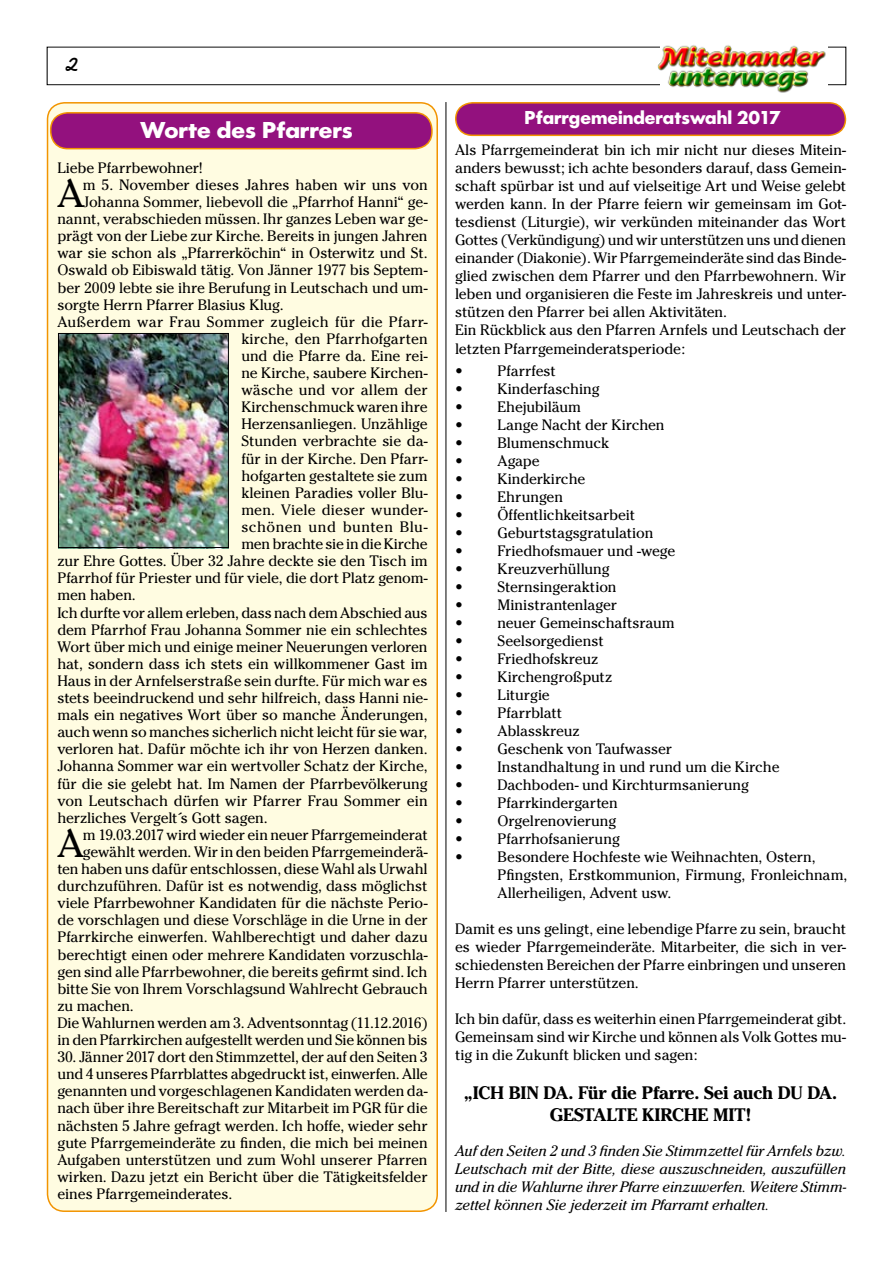
<style>
.page{position:relative;width:893px;height:1263px;background:#fff}
.page>*{position:absolute;margin:0;border:0;box-sizing:border-box;transform-origin:0 0}
.t1{font:39.3px "Cheltenham";color:#000}
.t2{font:700 24.3px "Swing";color:#000;scale:1.1 1}
.t3{font:700 24px "Futura No 2 D";color:#fff}
.t4{font:700 19.5px "Futura No 2 D";color:#fff;scale:.96 1}
.t5{font:700 18px/21.6px "Cheltenham";letter-spacing:-.01em;color:#000;text-align:center}
.t6{font:15px/18px "Cheltenham";letter-spacing:-.005em;color:#000;text-align:justify}
.t7{font:italic 15px/18px "Cheltenham";letter-spacing:-.01em;color:#000;text-align:justify}
.t8{font:15px "Cheltenham";letter-spacing:.015em;color:#000}
.t9{font:15px "Cheltenham";letter-spacing:-.025em;color:#000}
.t10{font:15px "Cheltenham";letter-spacing:.025em;color:#000}
</style>
<div class="page">
<div style="left:48px;top:103px;width:389px;height:1108px;background:#fffce1;border-radius:17px"></div>
<div style="left:47px;top:102px;width:391px;height:1110px;border:2px solid #f29400;border-radius:17px"></div>
<img style="left:646px;top:45px;width:184px;height:48px">
<div style="left:51px;top:113px;width:381px;height:36px;background:#93117e;border-radius:17px"></div>
<div style="left:50px;top:112px;width:383px;height:37px;border:2px solid #f29400;border-radius:17px"></div>
<hr style="left:446px;top:102px;width:1px;height:1110px;background:#000">
<svg style="left:455px;top:102px;width:392px;height:35px;background:#a02778"></svg>
<img style="left:58px;top:335px;width:170px;height:214px">
<div style="left:58px;top:333px;width:171px;height:215px;border:1px solid #000"></div>
<h2 class="t2" style="left:66px;top:48px;width:13px">2</h2>
<h3 class="t3" style="left:141px;top:116px;width:214px">Worte des Pfarrers</h3>
<p class="t6" style="left:57px;top:159px;width:147px">Liebe Pfarrbewohner!</p>
<h1 class="t1" style="left:57px;top:170px;width:27px">A</h1>
<p class="t6" style="left:83px;top:176px;width:346px">m 5. November dieses Jahres haben wir uns von</p>
<p class="t6" style="left:83px;top:193px;width:346px">Johanna Sommer, liebevoll die „Pfarrhof Hanni“ ge-</p>
<p class="t6" style="left:57px;top:210px;width:372px">nannt, verabschieden müssen. Ihr ganzes Leben war ge-</p>
<p class="t6" style="left:57px;top:227px;width:372px">prägt von der Liebe zur Kirche. Bereits in jungen Jahren</p>
<p class="t6" style="left:57px;top:244px;width:372px">war sie schon als „Pfarrerköchin“ in Osterwitz und St.</p>
<p class="t6" style="left:57px;top:261px;width:372px">Oswald ob Eibiswald tätig. Von Jänner 1977 bis Septem-</p>
<p class="t6" style="left:57px;top:278px;width:372px">ber 2009 lebte sie ihre Berufung in Leutschach und um-</p>
<p class="t6" style="left:57px;top:296px;width:228px">sorgte Herrn Pfarrer Blasius Klug.</p>
<p class="t8" style="left:57px;top:313px;width:372px">Außerdem war Frau Sommer zugleich für die Pfarr-</p>
<p class="t6" style="left:241px;top:330px;width:188px">kirche, den Pfarrhofgarten</p>
<p class="t6" style="left:241px;top:347px;width:188px">und die Pfarre da. Eine rei-</p>
<p class="t6" style="left:241px;top:364px;width:188px">ne Kirche, saubere Kirchen-</p>
<p class="t6" style="left:241px;top:381px;width:188px">wäsche und vor allem der</p>
<p class="t6" style="left:241px;top:398px;width:188px">Kirchenschmuck waren ihre</p>
<p class="t6" style="left:241px;top:415px;width:188px">Herzensanliegen. Unzählige</p>
<p class="t6" style="left:241px;top:432px;width:188px">Stunden verbrachte sie da-</p>
<p class="t6" style="left:241px;top:449px;width:188px">für in der Kirche. Den Pfarr-</p>
<p class="t6" style="left:241px;top:467px;width:188px">hofgarten gestaltete sie zum</p>
<p class="t6" style="left:241px;top:484px;width:188px">kleinen Paradies voller Blu-</p>
<p class="t6" style="left:241px;top:501px;width:188px">men. Viele dieser wunder-</p>
<p class="t10" style="left:241px;top:518px;width:188px">schönen und bunten Blu-</p>
<p class="t9" style="left:241px;top:535px;width:188px">men brachte sie in die Kirche</p>
<p class="t6" style="left:57px;top:552px;width:372px">zur Ehre Gottes. Über 32 Jahre deckte sie den Tisch im</p>
<p class="t6" style="left:57px;top:569px;width:372px">Pfarrhof für Priester und für viele, die dort Platz genom-</p>
<p class="t6" style="left:57px;top:586px;width:80px">men haben.</p>
<p class="t6" style="left:57px;top:603px;width:372px">Ich durfte vor allem erleben, dass nach dem Abschied aus</p>
<p class="t6" style="left:57px;top:620px;width:372px">dem Pfarrhof Frau Johanna Sommer nie ein schlechtes</p>
<p class="t6" style="left:57px;top:638px;width:372px">Wort über mich und einige meiner Neuerungen verloren</p>
<p class="t6" style="left:57px;top:655px;width:372px">hat, sondern dass ich stets ein willkommener Gast im</p>
<p class="t6" style="left:57px;top:672px;width:372px">Haus in der Arnfelserstraße sein durfte. Für mich war es</p>
<p class="t6" style="left:57px;top:689px;width:372px">stets beeindruckend und sehr hilfreich, dass Hanni nie-</p>
<p class="t6" style="left:57px;top:706px;width:372px">mals ein negatives Wort über so manche Änderungen,</p>
<p class="t6" style="left:57px;top:723px;width:372px">auch wenn so manches sicherlich nicht leicht für sie war,</p>
<p class="t6" style="left:57px;top:740px;width:372px">verloren hat. Dafür möchte ich ihr von Herzen danken.</p>
<p class="t6" style="left:57px;top:757px;width:372px">Johanna Sommer war ein wertvoller Schatz der Kirche,</p>
<p class="t6" style="left:57px;top:774px;width:372px">für die sie gelebt hat. Im Namen der Pfarrbevölkerung</p>
<p class="t6" style="left:57px;top:791px;width:372px">von Leutschach dürfen wir Pfarrer Frau Sommer ein</p>
<p class="t6" style="left:57px;top:809px;width:212px">herzliches Vergelt´s Gott sagen.</p>
<h1 class="t1" style="left:57px;top:820px;width:27px">A</h1>
<p class="t6" style="left:83px;top:826px;width:346px">m 19.03.2017 wird wieder ein neuer Pfarrgemeinderat</p>
<p class="t6" style="left:83px;top:843px;width:346px">gewählt werden. Wir in den beiden Pfarrgemeinderä-</p>
<p class="t6" style="left:57px;top:860px;width:372px">ten haben uns dafür entschlossen, diese Wahl als Urwahl</p>
<p class="t6" style="left:57px;top:877px;width:372px">durchzuführen. Dafür ist es notwendig, dass möglichst</p>
<p class="t6" style="left:57px;top:894px;width:372px">viele Pfarrbewohner Kandidaten für die nächste Perio-</p>
<p class="t6" style="left:57px;top:911px;width:372px">de vorschlagen und diese Vorschläge in die Urne in der</p>
<p class="t6" style="left:57px;top:928px;width:372px">Pfarrkirche einwerfen. Wahlberechtigt und daher dazu</p>
<p class="t6" style="left:57px;top:945px;width:372px">berechtigt einen oder mehrere Kandidaten vorzuschla-</p>
<p class="t6" style="left:57px;top:962px;width:372px">gen sind alle Pfarrbewohner, die bereits gefirmt sind. Ich</p>
<p class="t6" style="left:57px;top:980px;width:372px">bitte Sie von Ihrem Vorschlagsund Wahlrecht Gebrauch</p>
<p class="t6" style="left:57px;top:997px;width:78px">zu machen.</p>
<p class="t6" style="left:57px;top:1014px;width:372px">Die Wahlurnen werden am 3. Adventsonntag (11.12.2016)</p>
<p class="t6" style="left:57px;top:1031px;width:372px">in den Pfarrkirchen aufgestellt werden und Sie können bis</p>
<p class="t6" style="left:57px;top:1048px;width:372px;line-height:17.1px">30. Jänner 2017 dort den Stimmzettel, der auf den Seiten 3 und 4 unseres Pfarrblattes abgedruckt ist, einwerfen. Alle genannten und vorgeschlagenen Kandidaten werden da&shy;nach über ihre Bereitschaft zur Mitarbeit im PGR für die nächsten 5 Jahre gefragt werden. Ich hoffe, wieder sehr gute Pfarrgemeinderäte zu finden, die mich bei meinen Aufgaben unterstützen und zum Wohl unserer Pfarren wirken. Dazu jetzt ein Bericht über die Tätigkeitsfelder eines Pfarrgemeinderates.</p>
<h3 class="t4" style="left:525px;top:107px;width:269px">Pfarrgemeinderatswahl 2017</h3>
<p class="t6" style="left:455px;top:141px;width:393px;text-align:left">Als Pfarrgemeinderat bin ich mir nicht nur dieses Mitein&shy;anders bewusst; ich achte besonders darauf, dass Gemein&shy;schaft spürbar ist und auf vielseitige Art und Weise gelebt werden kann. In der Pfarre feiern wir gemeinsam im Got&shy;tesdienst (Liturgie), wir verkünden miteinander das Wort Gottes (Verkündigung) und wir unterstützen uns und dienen einander (Diakonie). Wir Pfarrgemeinderäte sind das Binde&shy;glied zwischen dem Pfarrer und den Pfarrbewohnern. Wir leben und organisieren die Feste im Jahreskreis und unter&shy;stützen den Pfarrer bei allen Aktivitäten.<br>Ein Rückblick aus den Pfarren Arnfels und Leutschach der letzten Pfarrgemeinderatsperiode:</p>
<p class="t6" style="left:455px;top:362px;width:103px">• Pfarrfest</p>
<p class="t6" style="left:455px;top:380px;width:146px">• Kinderfasching</p>
<p class="t6" style="left:455px;top:398px;width:128px">• Ehejubiläum</p>
<p class="t6" style="left:455px;top:416px;width:211px">• Lange Nacht der Kirchen</p>
<p class="t6" style="left:455px;top:434px;width:155px">• Blumenschmuck</p>
<p class="t6" style="left:455px;top:452px;width:86px">• Agape</p>
<p class="t6" style="left:455px;top:470px;width:132px">• Kinderkirche</p>
<p class="t6" style="left:455px;top:488px;width:110px">• Ehrungen</p>
<p class="t6" style="left:455px;top:506px;width:182px">• Öffentlichkeitsarbeit</p>
<p class="t6" style="left:455px;top:524px;width:200px">• Geburtstagsgratulation</p>
<p class="t6" style="left:455px;top:542px;width:222px">• Friedhofsmauer und -wege</p>
<p class="t6" style="left:455px;top:560px;width:156px">• Kreuzverhüllung</p>
<p class="t6" style="left:455px;top:578px;width:163px">• Sternsingeraktion</p>
<p class="t6" style="left:455px;top:596px;width:164px">• Ministrantenlager</p>
<p class="t6" style="left:455px;top:614px;width:221px">• neuer Gemeinschaftsraum</p>
<p class="t6" style="left:455px;top:632px;width:150px">• Seelsorgedienst</p>
<p class="t6" style="left:455px;top:650px;width:145px">• Friedhofskreuz</p>
<p class="t6" style="left:455px;top:668px;width:159px">• Kirchengroßputz</p>
<p class="t6" style="left:455px;top:686px;width:96px">• Liturgie</p>
<p class="t6" style="left:455px;top:704px;width:109px">• Pfarrblatt</p>
<p class="t6" style="left:455px;top:722px;width:126px">• Ablasskreuz</p>
<p class="t6" style="left:455px;top:740px;width:219px">• Geschenk von Taufwasser</p>
<p class="t6" style="left:455px;top:758px;width:326px">• Instandhaltung in und rund um die Kirche</p>
<p class="t6" style="left:455px;top:776px;width:296px">• Dachboden- und Kirchturmsanierung</p>
<p class="t6" style="left:455px;top:794px;width:164px">• Pfarrkindergarten</p>
<p class="t6" style="left:455px;top:812px;width:163px">• Orgelrenovierung</p>
<p class="t6" style="left:455px;top:830px;width:166px">• Pfarrhofsanierung</p>
<p class="t6" style="left:497px;top:848px;width:351px;text-align:left;text-indent:-43px">• Besondere Hochfeste wie Weihnachten, Ostern,<br>Pfingsten, Erstkommunion, Firmung, Fronleichnam,<br>Allerheiligen, Advent usw.</p>
<p class="t6" style="left:455px;top:920px;width:393px">Damit es uns gelingt, eine lebendige Pfarre zu sein, braucht es wieder Pfarrgemeinderäte. Mitarbeiter, die sich in ver&shy;schiedensten Bereichen der Pfarre einbringen und unseren Herrn Pfarrer unterstützen.</p>
<p class="t6" style="left:455px;top:1010px;width:393px">Ich bin dafür, dass es weiterhin einen Pfarrgemeinderat gibt.<br>Gemeinsam sind wir Kirche und können als Volk Gottes mu&shy;tig in die Zukunft blicken und sagen:</p>
<p class="t5" style="left:464px;top:1082px;width:375px">„ICH BIN DA. Für die Pfarre. Sei auch DU DA.<br>GESTALTE KIRCHE MIT!</p>
<p class="t7" style="left:455px;top:1142px;width:393px">Auf den Seiten 2 und 3 finden Sie Stimmzettel für Arnfels bzw.<br>Leutschach mit der Bitte, diese auszuschneiden, auszufüllen und in die Wahlurne ihrer Pfarre einzuwerfen. Weitere Stimm&shy;zettel können Sie jederzeit im Pfarramt erhalten.</p>
</div>
